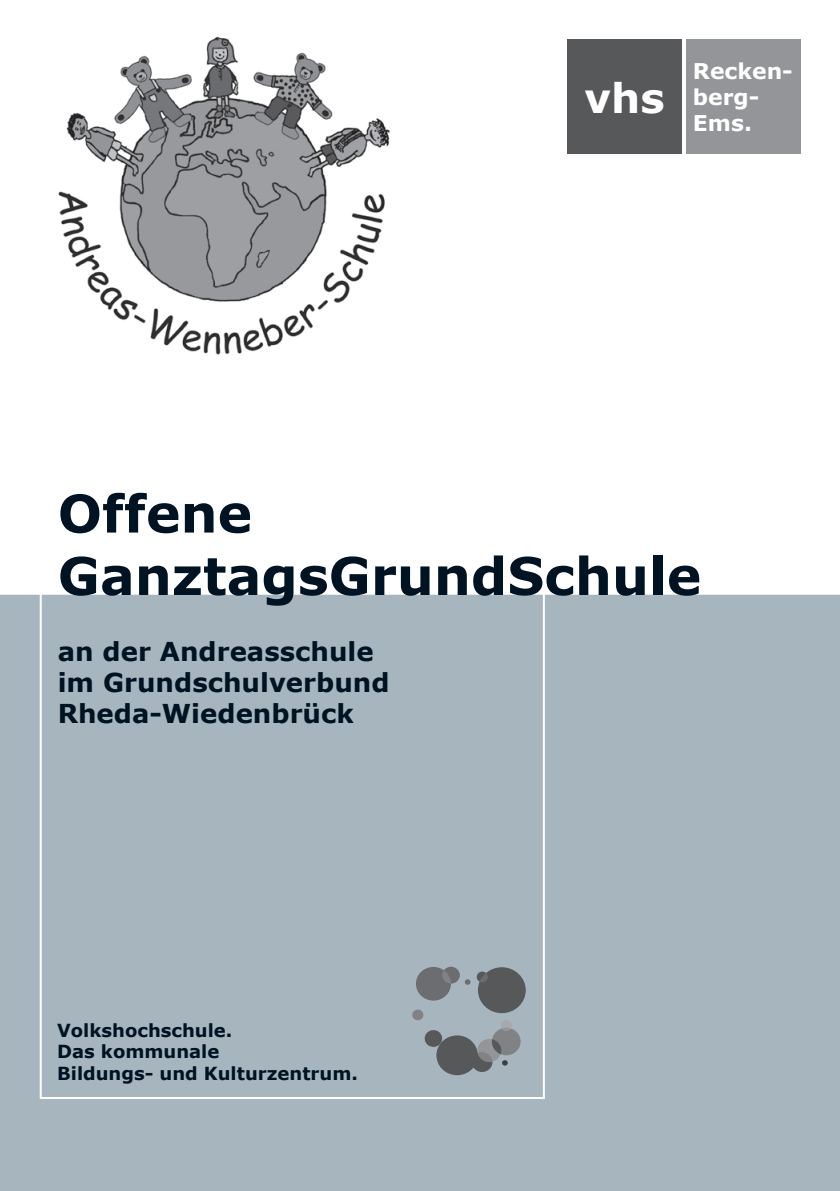
<style>
.page{position:relative;width:840px;height:1191px;background:#fff}
.page>*{position:absolute;margin:0;border:0;box-sizing:border-box;transform-origin:0 0}
.t1{font:700 52px/62.4px "Verdana";color:#001322}
.t2{font:700 41px "Verdana";color:#fff}
.t3{font:700 26px/31.2px "Verdana";color:#001322}
.t4{font:700 21.8px/26.2px "Verdana";color:#fff}
.t5{font:700 18px/21.6px "Verdana";color:#001322}
</style>
<div class="page">
<div style="left:0;top:595px;width:839px;height:596px;background:#a7b6be"></div>
<svg style="left:412px;top:1008px;width:12px;height:13px"></svg>
<svg style="left:415px;top:966px;width:55px;height:34px;background:#848b90"></svg>
<div style="left:491px;top:1027px;width:29px;height:28px;background:#808285;border-radius:50%"></div>
<div style="left:500px;top:1020px;width:11px;height:10px;background:#a8a9ad;border-radius:50%"></div>
<svg style="left:423px;top:1027px;width:87px;height:48px;background:#7f868a"></svg>
<svg style="left:476px;top:967px;width:49px;height:46px;background:#686c70"></svg>
<div style="left:567px;top:40px;width:114px;height:114px;background:#57585a"></div>
<div style="left:685px;top:40px;width:114px;height:114px;background:#939598"></div>
<div style="left:40px;top:593px;width:504px;height:506px;border:2px solid #fff"></div>
<img style="left:58px;top:36px;width:332px;height:319px">
<h2 class="t2" style="left:584px;top:69px;width:82px">vhs</h2>
<p class="t4" style="left:692px;top:57px;width:101px">Recken&shy;berg-<br>Ems.</p>
<h1 class="t1" style="left:58px;top:481px;width:644px">Offene<br>GanztagsGrundSchule</h1>
<h3 class="t3" style="left:58px;top:635px;width:333px">an der Andreasschule im Grundschulverbund<br>Rheda-Wiedenbrück</h3>
<p class="t5" style="left:57px;top:1019px;width:302px">Volkshochschule.<br>Das kommunale<br>Bildungs- und Kulturzentrum.</p>
</div>
